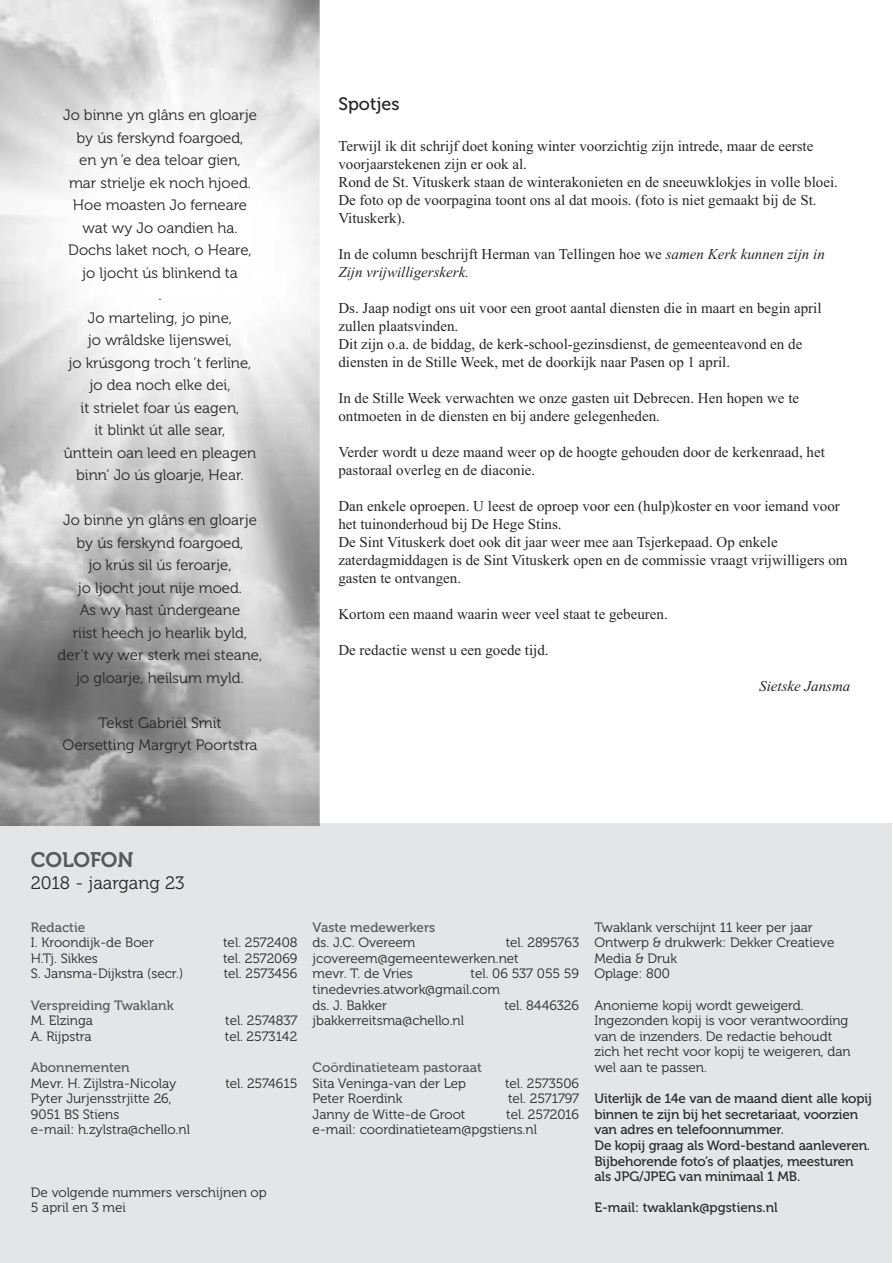
<style>
.page{position:relative;width:893px;height:1263px;background:#fff}
.page>*{position:absolute;margin:0;border:0;box-sizing:border-box;transform-origin:0 0}
.t1{font:21px "Museo 700";letter-spacing:-.005em;color:#57585b}
.t2{font:18px "Museo 300";color:#272526}
.t3{font:18px "Museo 500";color:#272526}
.t4{font:15px/18px "Times New Roman";color:#272526}
.t5{font:15px/22.5px "Museo 300";color:#272526;text-align:center}
.t6{font:italic 15px "Times New Roman";color:#272526}
.t7{font:13.5px/15.6px "Museo 300";color:#272526}
.t8{font:13.5px/15.6px "Museo 500";letter-spacing:-.01em;color:#272526}
.t9{font:13.5px "Museo 500";color:#57585b}
.s1{font-style:italic}
</style>
<div class="page">
<div style="left:0;top:824px;width:892px;height:439px;background:#e4e5e7"></div>
<img style="left:0;top:0;width:320px;height:825px">
<p class="t5" style="left:63px;top:105px;width:195px">Jo binne yn glâns en gloarje by ús ferskynd foargoed,<br>en yn ’e dea teloar gien,<br>mar strielje ek noch hjoed.<br>Hoe moasten Jo ferneare wat wy Jo oandien ha.<br>Dochs laket noch, o Heare, jo ljocht ús blinkend ta<br>.<br>Jo marteling, jo pine,<br>jo wrâldske lijenswei,<br>jo krúsgong troch ’t ferline, jo dea noch elke dei,<br>it strielet foar ús eagen,<br>it blinkt út alle sear,<br>ûnttein oan leed en pleagen binn’ Jo ús gloarje, Hear.</p>
<p class="t5" style="left:58px;top:510px;width:206px">Jo binne yn glâns en gloarje by ús ferskynd foargoed,<br>jo krús sil ús feroarje,<br>jo ljocht jout nije moed.<br>As wy hast ûndergeane<br>riist heech jo hearlik byld, der’t wy wer sterk mei steane, jo gloarje, heilsum myld.</p>
<p class="t5" style="left:63px;top:712px;width:197px">Tekst Gabriël Smit<br>Oersetting Margryt Poortstra</p>
<p class="t3" style="left:338px;top:98px;width:63px">Spotjes</p>
<p class="t4" style="left:338px;top:137px;width:501px">Terwijl ik dit schrijf doet koning winter voorzichtig zijn intrede, maar de eerste voorjaarstekenen zijn er ook al.<br>Rond de St. Vituskerk staan de winterakonieten en de sneeuwklokjes in volle bloei.<br>De foto op de voorpagina toont ons al dat moois. (foto is niet gemaakt bij de St.<br>Vituskerk).</p>
<p class="t4" style="left:338px;top:245px;width:488px">In de column beschrijft Herman van Tellingen hoe we <span class="s1">samen Kerk kunnen zijn in<br>Zijn vrijwilligerskerk.</span></p>
<p class="t4" style="left:338px;top:299px;width:485px">Ds. Jaap nodigt ons uit voor een groot aantal diensten die in maart en begin april zullen plaatsvinden.<br>Dit zijn o.a. de biddag, de kerk-school-gezinsdienst, de gemeenteavond en de diensten in de Stille Week, met de doorkijk naar Pasen op 1 april.</p>
<p class="t4" style="left:338px;top:389px;width:462px">In de Stille Week verwachten we onze gasten uit Debrecen. Hen hopen we te ontmoeten in de diensten en bij andere gelegenheden.</p>
<p class="t4" style="left:338px;top:443px;width:488px">Verder wordt u deze maand weer op de hoogte gehouden door de kerkenraad, het pastoraal overleg en de diaconie.</p>
<p class="t4" style="left:338px;top:497px;width:511px">Dan enkele oproepen. U leest de oproep voor een (hulp)koster en voor iemand voor het tuinonderhoud bij De Hege Stins.<br>De Sint Vituskerk doet ook dit jaar weer mee aan Tsjerkepaad. Op enkele zaterdagmiddagen is de Sint Vituskerk open en de commissie vraagt vrijwilligers om gasten te ontvangen.</p>
<p class="t4" style="left:338px;top:605px;width:331px">Kortom een maand waarin weer veel staat te gebeuren.</p>
<p class="t4" style="left:338px;top:641px;width:212px">De redactie wenst u een goede tijd.</p>
<p class="t6" style="left:759px;top:677px;width:93px">Sietske Jansma</p>
<h1 class="t1" style="left:31px;top:852px;width:104px">COLOFON</h1>
<p class="t2" style="left:31px;top:876px;width:155px">2018 - jaargang 23</p>
<p class="t9" style="left:31px;top:922px;width:56px">Redactie</p>
<p class="t7" style="left:31px;top:936px;width:125px">I. Kroondijk-de Boer</p>
<p class="t7" style="left:223px;top:936px;width:76px">tel. 2572408</p>
<p class="t7" style="left:31px;top:952px;width:68px">H.Tj. Sikkes</p>
<p class="t7" style="left:223px;top:952px;width:76px">tel. 2572069</p>
<p class="t7" style="left:31px;top:967px;width:154px">S. Jansma-Dijkstra (secr.)</p>
<p class="t7" style="left:224px;top:967px;width:75px">tel. 2573456</p>
<p class="t9" style="left:31px;top:1000px;width:144px">Verspreiding Twaklank</p>
<p class="t7" style="left:31px;top:1014px;width:64px">M. Elzinga</p>
<p class="t7" style="left:225px;top:1014px;width:74px">tel. 2574837</p>
<p class="t7" style="left:31px;top:1030px;width:62px">A. Rijpstra</p>
<p class="t7" style="left:225px;top:1030px;width:74px">tel. 2573142</p>
<p class="t9" style="left:31px;top:1062px;width:100px">Abonnementen</p>
<p class="t7" style="left:31px;top:1076px;width:147px">Mevr. H. Zijlstra-Nicolay</p>
<p class="t7" style="left:225px;top:1076px;width:74px">tel. 2574615</p>
<p class="t7" style="left:31px;top:1092px;width:161px">Pyter Jurjensstrjitte 26,<br>9051 BS Stiens<br>e-mail: h.zylstra@chello.nl</p>
<p class="t9" style="left:313px;top:922px;width:124px">Vaste medewerkers</p>
<p class="t7" style="left:313px;top:936px;width:104px">ds. J.C. Overeem</p>
<p class="t7" style="left:313px;top:936px;width:268px;text-indent:193px">tel. 2895763 jcovereem@gemeentewerken.net<br>mevr. T. de Vries</p>
<p class="t7" style="left:313px;top:967px;width:268px;text-indent:158px">tel. 06 537 055 59 tinedevries.atwork@gmail.com<br>ds. J. Bakker</p>
<p class="t7" style="left:504px;top:998px;width:76px">tel. 8446326</p>
<p class="t7" style="left:313px;top:1014px;width:153px">jbakkerreitsma@chello.nl</p>
<p class="t9" style="left:313px;top:1062px;width:171px">Coördinatieteam pastoraat</p>
<p class="t7" style="left:313px;top:1076px;width:155px">Sita Veninga-van der Lep</p>
<p class="t7" style="left:505px;top:1076px;width:76px">tel. 2573506</p>
<p class="t7" style="left:313px;top:1092px;width:91px">Peter Roerdink</p>
<p class="t7" style="left:508px;top:1092px;width:73px">tel. 2571797</p>
<p class="t7" style="left:313px;top:1108px;width:154px">Janny de Witte-de Groot</p>
<p class="t7" style="left:313px;top:1108px;width:268px;text-indent:194px">tel. 2572016 e-mail: coordinatieteam@pgstiens.nl</p>
<p class="t7" style="left:31px;top:1186px;width:237px">De volgende nummers verschijnen op<br>5 april en 3 mei</p>
<p class="t7" style="left:594px;top:920px;width:242px">Twaklank verschijnt 11 keer per jaar<br>Ontwerp &amp; drukwerk: Dekker Creatieve<br>Media &amp; Druk<br>Oplage: 800</p>
<p class="t7" style="left:594px;top:998px;width:258px">Anonieme kopij wordt geweigerd.<br>Ingezonden kopij is voor verantwoording van de inzenders. De redactie behoudt zich het recht voor kopij te weigeren, dan wel aan te passen.</p>
<p class="t8" style="left:594px;top:1092px;width:279px">Uiterlijk de 14e van de maand dient alle kopij binnen te zijn bij het secretariaat, voorzien van adres en telefoonnummer.<br>De kopij graag als Word-bestand aanleveren.<br>Bijbehorende foto’s of plaatjes, meesturen als JPG/JPEG van minimaal 1 MB.</p>
<p class="t8" style="left:594px;top:1201px;width:185px">E-mail: twaklank@pgstiens.nl</p>
</div>
